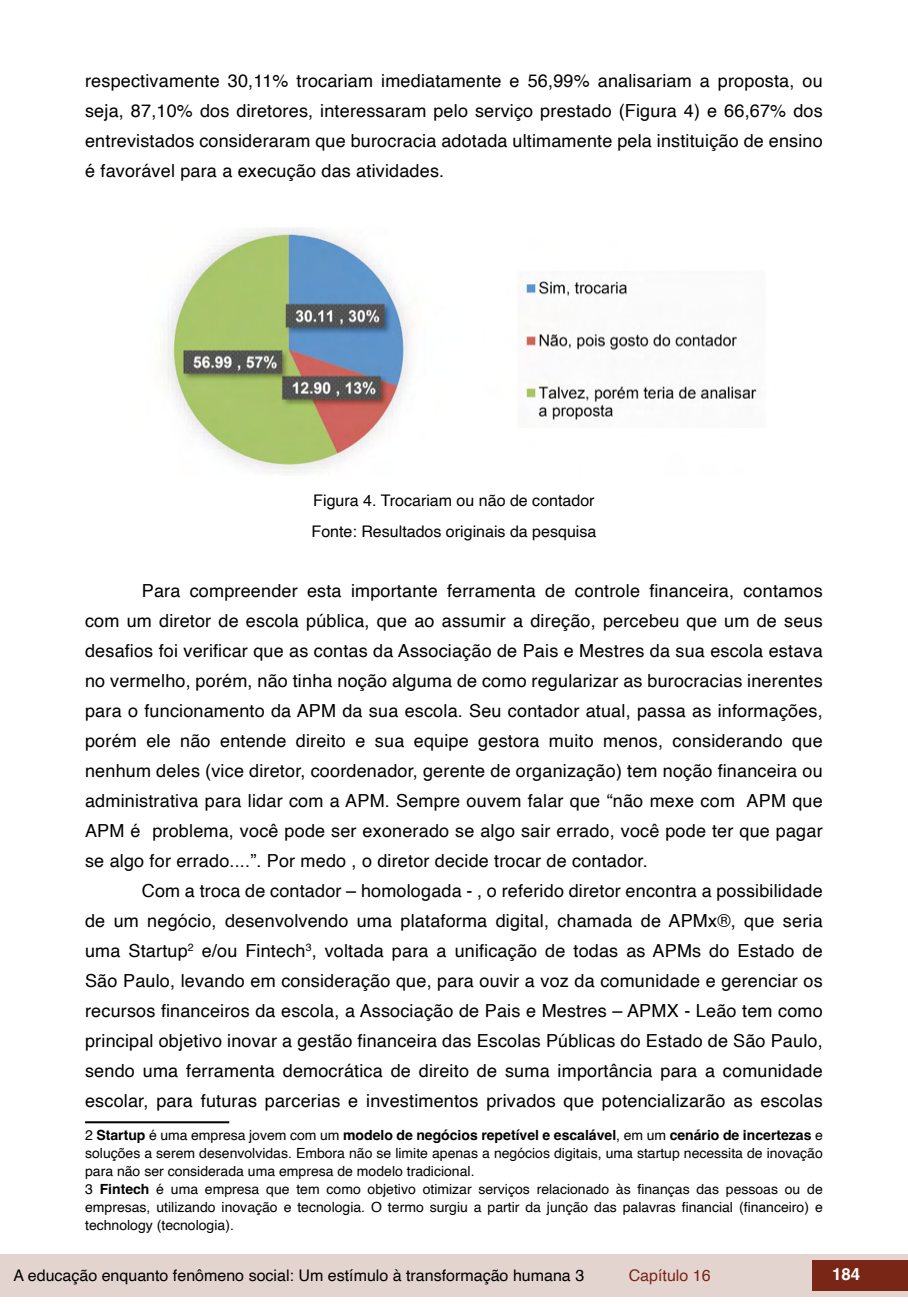
<style>
.page{position:relative;width:908px;height:1304px;background:#fff}
.page>*{position:absolute;margin:0;border:0;box-sizing:border-box;transform-origin:0 0}
.t1{font:18px/30px "Helvetica";letter-spacing:.01em;color:#000;text-align:justify}
.t2{font:700 16.8px "Helvetica";color:#fff}
.t3{font:16px/30.6px "Helvetica";color:#000}
.t4{font:16px "Helvetica";color:#7a2616}
.t5{font:14px/18px "Helvetica";color:#000}
.s1{font-weight:700}
</style>
<div class="page">
<div style="left:0;top:1254px;width:906px;height:43px;background:#e4d4d0"></div>
<div style="left:812px;top:1261px;width:95px;height:30px;background:#7a2616"></div>
<img style="left:164px;top:227px;width:593px;height:247px">
<hr style="left:85px;top:1121px;width:144px;height:2px;background:#000">
<p class="t1" style="left:85px;top:66px;width:738px">respectivamente 30,11% trocariam imediatamente e 56,99% analisariam a proposta, ou seja, 87,10% dos diretores, interessaram pelo serviço prestado (Figura 4) e 66,67% dos entrevistados consideraram que burocracia adotada ultimamente pela instituição de ensino é favorável para a execução das atividades.</p>
<p class="t3" style="left:311px;top:486px;width:286px">Figura 4. Trocariam ou não de contador<br>Fonte: Resultados originais da pesquisa</p>
<p class="t1" style="left:85px;top:576px;width:738px;text-indent:57px">Para compreender esta importante ferramenta de controle financeira, contamos com um diretor de escola pública, que ao assumir a direção, percebeu que um de seus desafios foi verificar que as contas da Associação de Pais e Mestres da sua escola estava no vermelho, porém, não tinha noção alguma de como regularizar as burocracias inerentes para o funcionamento da APM da sua escola. Seu contador atual, passa as informações, porém ele não entende direito e sua equipe gestora muito menos, considerando que nenhum deles (vice diretor, coordenador, gerente de organização) tem noção financeira ou administrativa para lidar com a APM. Sempre ouvem falar que “não mexe com APM que APM é problema, você pode ser exonerado se algo sair errado, você pode ter que pagar se algo for errado....”. Por medo , o diretor decide trocar de contador.</p>
<p class="t1" style="left:85px;top:876px;width:738px;text-indent:57px">Com a troca de contador – homologada - , o referido diretor encontra a possibilidade de um negócio, desenvolvendo uma plataforma digital, chamada de APMx®, que seria uma Startup<sup>2</sup> e/ou Fintech<sup>3</sup>, voltada para a unificação de todas as APMs do Estado de São Paulo, levando em consideração que, para ouvir a voz da comunidade e gerenciar os recursos financeiros da escola, a Associação de Pais e Mestres – APMX - Leão tem como principal objetivo inovar a gestão financeira das Escolas Públicas do Estado de São Paulo, sendo uma ferramenta democrática de direito de suma importância para a comunidade escolar, para futuras parcerias e investimentos privados que potencializarão as escolas</p>
<p class="t5" style="left:85px;top:1127px;width:739px">2 <span class="s1">Startup</span> é uma empresa jovem com um <span class="s1">modelo de negócios repetível e escalável</span>, em um <span class="s1">cenário de incertezas</span> e soluções a serem desenvolvidas. Embora não se limite apenas a negócios digitais, uma startup necessita de inovação para não ser considerada uma empresa de modelo tradicional.<br>3 <span class="s1">Fintech</span> é uma empresa que tem como objetivo otimizar serviços relacionado às finanças das pessoas ou de empresas, utilizando inovação e tecnologia. O termo surgiu a partir da junção das palavras financial (financeiro) e technology (tecnologia).</p>
<p class="t3" style="left:14px;top:1260px;width:572px">A educação enquanto fenômeno social: Um estímulo à transformação humana 3</p>
<p class="t4" style="left:628px;top:1263px;width:83px">Capítulo 16</p>
<p class="t2" style="left:831px;top:1264px;width:30px">184</p>
</div>
